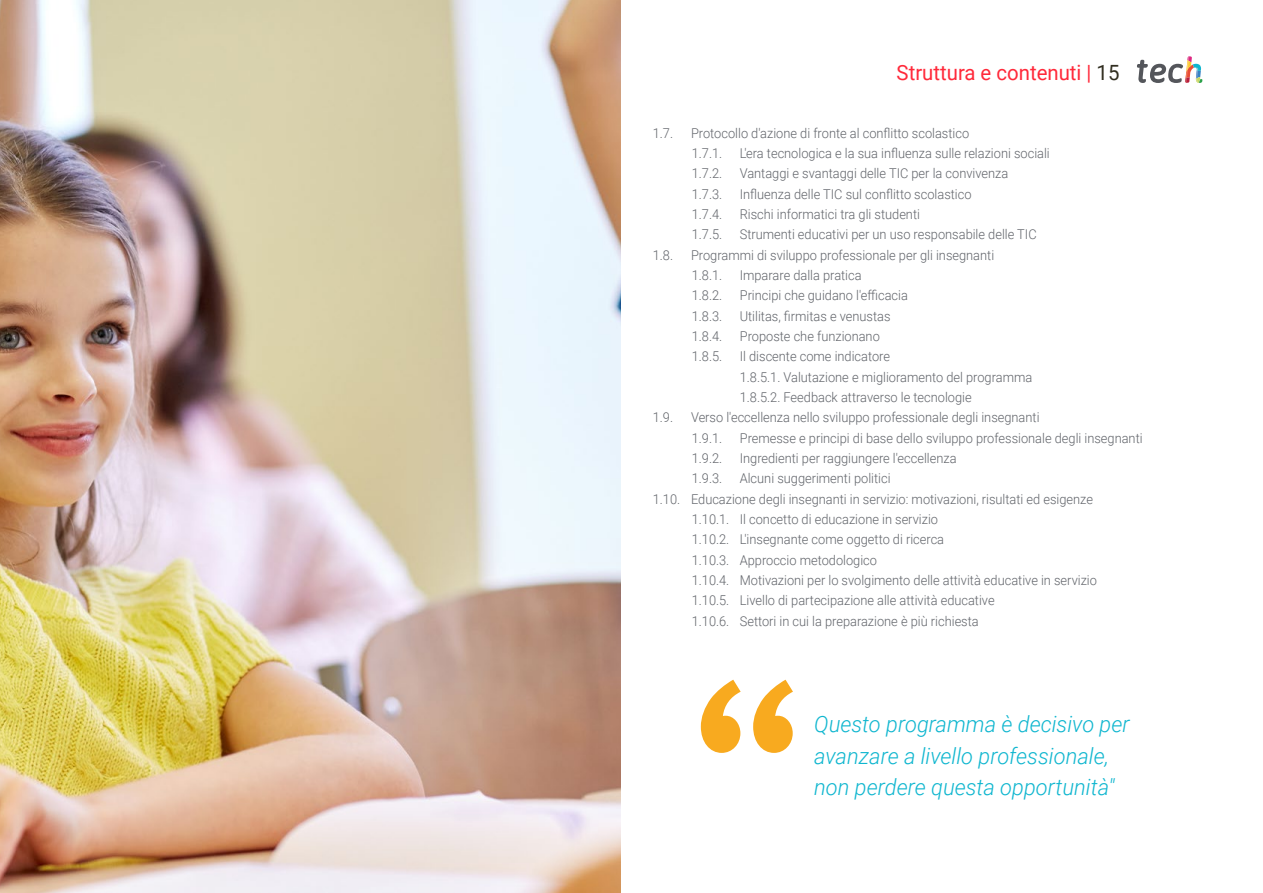
<style>
.page{position:relative;width:1263px;height:893px;background:#fff}
.page>*{position:absolute;margin:0;border:0;box-sizing:border-box;transform-origin:0 0}
.t1{font:italic 300 22.5px/31.5px "Roboto";color:#0fb6cf}
.t2{font:21px "Roboto";color:#ff293a}
.t3{font:300 13.5px/20.4px "Roboto";color:#61646a;scale:.95 1}
.s1{color:#312e20}
</style>
<div class="page">
<svg style="left:1137px;top:56px;width:65px;height:27px"></svg>
<img style="left:0;top:0;width:621px;height:893px">
<svg style="left:701px;top:680px;width:92px;height:73px"></svg>
<h2 class="t2" style="left:897px;top:57px;width:224px">Struttura e contenuti | <span class="s1">15</span></h2>
<p class="t3" style="left:653px;top:122px;width:23px">1.7.</p>
<p class="t3" style="left:691px;top:122px;width:294px">Protocollo d'azione di fronte al conflitto scolastico<br>1.7.1.</p>
<p class="t3" style="left:740px;top:143px;width:328px">L'era tecnologica e la sua influenza sulle relazioni sociali</p>
<p class="t3" style="left:692px;top:163px;width:34px">1.7.2.</p>
<p class="t3" style="left:740px;top:163px;width:284px">Vantaggi e svantaggi delle TIC per la convivenza</p>
<p class="t3" style="left:692px;top:183px;width:34px">1.7.3.</p>
<p class="t3" style="left:740px;top:183px;width:246px">Influenza delle TIC sul conflitto scolastico</p>
<p class="t3" style="left:692px;top:204px;width:34px">1.7.4.</p>
<p class="t3" style="left:740px;top:204px;width:191px">Rischi informatici tra gli studenti</p>
<p class="t3" style="left:692px;top:224px;width:34px">1.7.5.</p>
<p class="t3" style="left:740px;top:224px;width:314px">Strumenti educativi per un uso responsabile delle TIC</p>
<p class="t3" style="left:653px;top:244px;width:23px">1.8.</p>
<p class="t3" style="left:691px;top:244px;width:321px">Programmi di sviluppo professionale per gli insegnanti<br>1.8.1.</p>
<p class="t3" style="left:740px;top:265px;width:130px">Imparare dalla pratica</p>
<p class="t3" style="left:692px;top:285px;width:34px">1.8.2.</p>
<p class="t3" style="left:740px;top:285px;width:179px">Principi che guidano l'efficacia</p>
<p class="t3" style="left:692px;top:305px;width:34px">1.8.3.</p>
<p class="t3" style="left:740px;top:305px;width:160px">Utilitas, firmitas e venustas</p>
<p class="t3" style="left:692px;top:325px;width:34px">1.8.4.</p>
<p class="t3" style="left:740px;top:325px;width:149px">Proposte che funzionano</p>
<p class="t3" style="left:692px;top:346px;width:34px">1.8.5.</p>
<p class="t3" style="left:740px;top:346px;width:309px">Il discente come indicatore<br>1.8.5.1. Valutazione e miglioramento del programma<br>1.8.5.2. Feedback attraverso le tecnologie</p>
<p class="t3" style="left:653px;top:407px;width:23px">1.9.</p>
<p class="t3" style="left:691px;top:407px;width:368px">Verso l'eccellenza nello sviluppo professionale degli insegnanti<br>1.9.1.</p>
<p class="t3" style="left:740px;top:427px;width:426px">Premesse e principi di base dello sviluppo professionale degli insegnanti</p>
<p class="t3" style="left:692px;top:447px;width:34px">1.9.2.</p>
<p class="t3" style="left:740px;top:447px;width:230px">Ingredienti per raggiungere l'eccellenza</p>
<p class="t3" style="left:692px;top:468px;width:34px">1.9.3.</p>
<p class="t3" style="left:740px;top:468px;width:160px">Alcuni suggerimenti politici</p>
<p class="t3" style="left:653px;top:488px;width:465px">1.10. Educazione degli insegnanti in servizio: motivazioni, risultati ed esigenze</p>
<p class="t3" style="left:692px;top:508px;width:261px">1.10.1. Il concetto di educazione in servizio</p>
<p class="t3" style="left:692px;top:529px;width:267px">1.10.2. L'insegnante come oggetto di ricerca</p>
<p class="t3" style="left:692px;top:549px;width:197px">1.10.3. Approccio metodologico</p>
<p class="t3" style="left:692px;top:569px;width:428px">1.10.4. Motivazioni per lo svolgimento delle attività educative in servizio</p>
<p class="t3" style="left:692px;top:590px;width:320px">1.10.5. Livello di partecipazione alle attività educative</p>
<p class="t3" style="left:692px;top:610px;width:304px">1.10.6. Settori in cui la preparazione è più richiesta</p>
<h1 class="t1" style="left:814px;top:708px;width:317px">Questo programma è decisivo per avanzare a livello professionale, non perdere questa opportunità"</h1>
</div>
